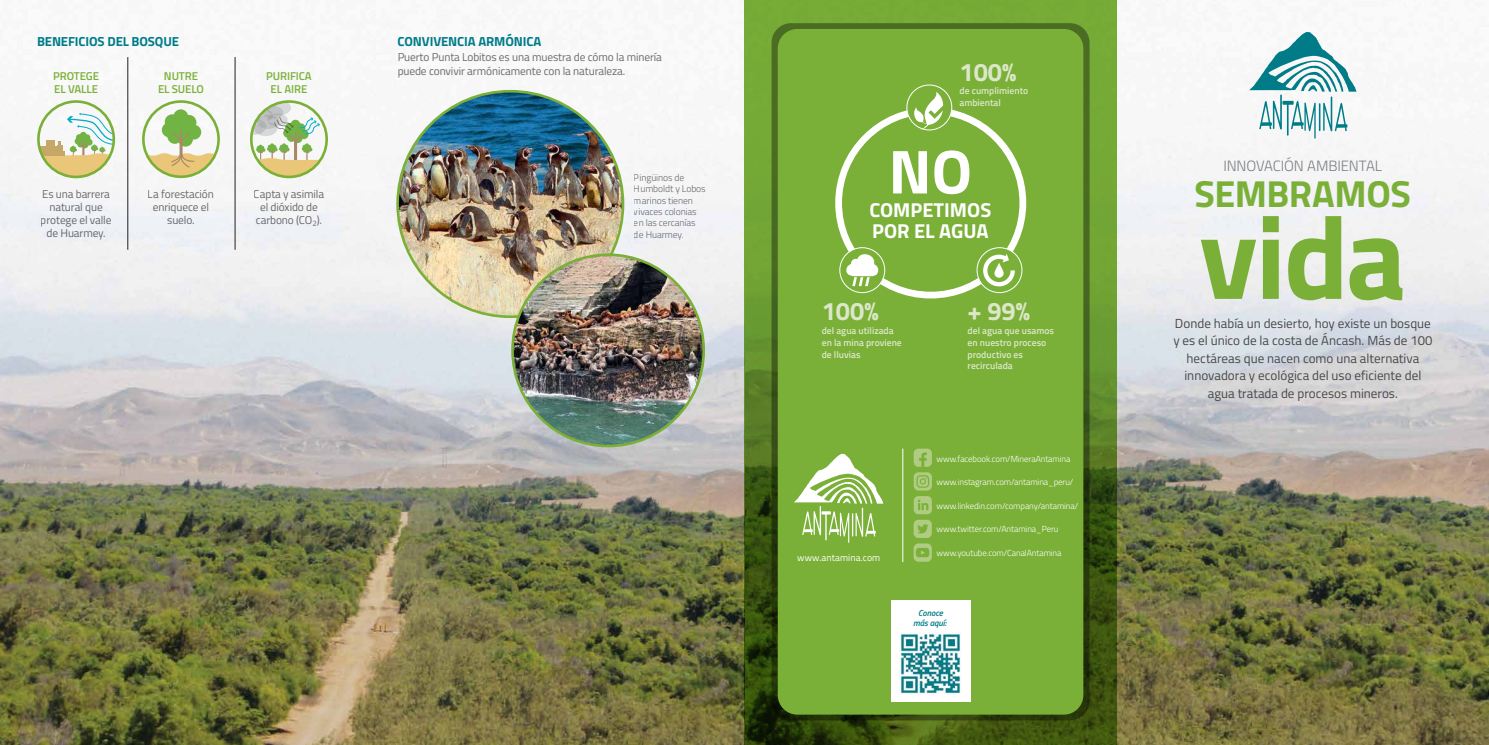
<style>
.page{position:relative;width:1489px;height:745px;background:#fff}
.page>*{position:absolute;margin:0;border:0;box-sizing:border-box;transform-origin:0 0}
.t1{font:700 118.12px "Titillium";color:#7ab038}
.t2{font:700 62.12px "Titillium";color:#fff}
.t3{font:700 37.62px "Titillium";letter-spacing:-.01em;color:#7ab038}
.t4{font:700 25.38px "Titillium";color:#dbe7c8}
.t5{font:700 20.12px/21.7px "Titillium";color:#fff}
.t6{font:300 14.88px "Titillium";letter-spacing:-.01em;color:#797d82}
.t7{font:13.12px/17.5px "Titillium";color:#48484a;text-align:center}
.t8{font:700 13.12px "Titillium";letter-spacing:-.01em;color:#007c89}
.t9{font:11.38px/13.1px "Titillium";letter-spacing:-.01em;color:#6d6e71;text-align:center}
.t10{font:600 11.38px/13.7px "Titillium";letter-spacing:-.01em;color:#7ab038;text-align:center}
.t11{font:600 9.62px/11.5px "Titillium";color:#dbe7c8}
.t12{font:300 9.62px/11.4px "Titillium";letter-spacing:-.01em;color:#6d6e71}
.t13{font:9.62px "Titillium";letter-spacing:.01em;color:#fff}
.t14{font:300 8.75px "Titillium";letter-spacing:-.01em;color:#fff}
.t15{font:italic 600 8.75px/9.6px "Titillium";letter-spacing:-.01em;color:#007c89;text-align:center}
</style>
<div class="page">
<img style="left:0;top:0;width:1488px;height:744px">
<svg style="left:744px;top:0;width:372px;height:744px;background:#577e23"></svg>
<svg style="left:771px;top:23px;width:318px;height:697px;background:#405d1b"></svg>
<div style="left:777px;top:29px;width:306px;height:685px;background:#7ab038;border-radius:20px"></div>
<div style="left:913px;top:519px;width:18px;height:18px;background:#afcc82;border-radius:5px"></div>
<svg style="left:917px;top:524px;width:11px;height:9px"></svg>
<div style="left:913px;top:472px;width:18px;height:18px;background:#afcc82;border-radius:5px"></div>
<svg style="left:916px;top:475px;width:13px;height:12px"></svg>
<svg style="left:913px;top:448px;width:18px;height:18px"></svg>
<div style="left:913px;top:495px;width:18px;height:19px;background:#afcc82;border-radius:5px"></div>
<svg style="left:918px;top:499px;width:10px;height:11px"></svg>
<svg style="left:913px;top:543px;width:18px;height:18px"></svg>
<svg style="left:915px;top:547px;width:14px;height:10px"></svg>
<svg style="left:794px;top:453px;width:89px;height:89px"></svg>
<hr style="left:902px;top:448px;width:1px;height:113px;background:#fff">
<div style="left:890px;top:600px;width:80px;height:102px;background:#fff"></div>
<img style="left:899px;top:632px;width:62px;height:61px">
<svg style="left:906px;top:84px;width:46px;height:46px"></svg>
<svg style="left:835px;top:92px;width:191px;height:206px"></svg>
<img style="left:397px;top:91px;width:226px;height:225px;border-radius:113px">
<img style="left:512px;top:254px;width:191px;height:192px;border-radius:96px">
<div style="left:168px;top:114px;width:28px;height:28px;background:#72b444;border-radius:50%"></div>
<div style="left:181px;top:115px;width:15px;height:15px;background:#72b444;border-radius:50%"></div>
<div style="left:186px;top:125px;width:15px;height:14px;background:#72b444;border-radius:50%"></div>
<div style="left:178px;top:132px;width:15px;height:14px;background:#72b444;border-radius:50%"></div>
<div style="left:173px;top:109px;width:15px;height:15px;background:#72b444;border-radius:50%"></div>
<div style="left:165px;top:114px;width:14px;height:15px;background:#72b444;border-radius:50%"></div>
<div style="left:162px;top:122px;width:15px;height:15px;background:#72b444;border-radius:50%"></div>
<div style="left:167px;top:129px;width:15px;height:15px;background:#72b444;border-radius:50%"></div>
<svg style="left:173px;top:129px;width:17px;height:11px"></svg>
<svg style="left:143px;top:153px;width:75px;height:24px"></svg>
<svg style="left:179px;top:138px;width:4px;height:19px"></svg>
<div style="left:142px;top:100px;width:78px;height:78px;border:3px solid #7ab038;border-radius:50%"></div>
<svg style="left:38px;top:113px;width:76px;height:64px"></svg>
<div style="left:37px;top:100px;width:78px;height:78px;border:3px solid #7ab038;border-radius:50%"></div>
<svg style="left:251px;top:101px;width:75px;height:76px"></svg>
<div style="left:250px;top:100px;width:78px;height:78px;border:3px solid #7ab038;border-radius:50%"></div>
<svg style="left:1249px;top:32px;width:107px;height:107px"></svg>
<hr style="left:128px;top:57px;width:1px;height:192px;background:#231f20">
<hr style="left:235px;top:57px;width:1px;height:192px;background:#231f20">
<p class="t8" style="left:37px;top:31px;width:144px">BENEFICIOS DEL BOSQUE</p>
<p class="t10" style="left:53px;top:68px;width:47px;text-align:left">PROTEGE<br>EL VALLE</p>
<p class="t10" style="left:158px;top:68px;width:47px">NUTRE<br>EL SUELO</p>
<p class="t10" style="left:266px;top:68px;width:47px">PURIFICA<br>EL AIRE</p>
<p class="t9" style="left:148px;top:186px;width:67px">La forestación enriquece el suelo.</p>
<p class="t9" style="left:41px;top:186px;width:72px">Es una barrera natural que protege el valle de Huarmey.</p>
<p class="t9" style="left:254px;top:186px;width:72px">Capta y asimila el dióxido de carbono (CO<sub>2</sub>).</p>
<p class="t8" style="left:397px;top:31px;width:145px">CONVIVENCIA ARMÓNICA</p>
<p class="t9" style="left:397px;top:50px;width:266px;line-height:13.7px;text-align:left">Puerto Punta Lobitos es una muestra de cómo la minería puede convivir armónicamente con la naturaleza.</p>
<p class="t12" style="left:634px;top:171px;width:73px">Pingüinos de<br>Humboldt y Lobos marinos tienen vivaces colonias en las cercanías de Huarmey.</p>
<h3 class="t4" style="left:959px;top:52px;width:58px">100%</h3>
<p class="t11" style="left:959px;top:84px;width:70px">de cumplimiento ambiental</p>
<h2 class="t2" style="left:888px;top:124px;width:85px">NO</h2>
<h3 class="t5" style="left:869px;top:197px;width:123px">COMPETIMOS<br>POR EL AGUA</h3>
<h3 class="t4" style="left:821px;top:292px;width:58px">100%</h3>
<p class="t11" style="left:821px;top:324px;width:82px">del agua utilizada en la mina proviene de lluvias</p>
<h3 class="t4" style="left:967px;top:292px;width:64px">+ 99%</h3>
<p class="t11" style="left:967px;top:324px;width:88px">del agua que usamos en nuestro proceso productivo es recirculada</p>
<p class="t13" style="left:797px;top:550px;width:84px">www.antamina.com</p>
<p class="t14" style="left:936px;top:452px;width:135px">www.facebook.com/MineraAntamina</p>
<p class="t14" style="left:936px;top:475px;width:138px">www.instagram.com/antamina_peru/</p>
<p class="t14" style="left:936px;top:499px;width:143px">www.linkedin.com/company/antamina/</p>
<p class="t14" style="left:936px;top:522px;width:123px">www.twitter.com/Antamina_Peru</p>
<p class="t14" style="left:936px;top:546px;width:126px">www.youtube.com/CanalAntamina</p>
<p class="t15" style="left:913px;top:607px;width:35px">Conoce más aquí:</p>
<h3 class="t6" style="left:1223px;top:155px;width:160px">INNOVACIÓN AMBIENTAL</h3>
<h3 class="t3" style="left:1194px;top:165px;width:218px">SEMBRAMOS</h3>
<h1 class="t1" style="left:1198px;top:167px;width:209px">vida</h1>
<p class="t7" style="left:1173px;top:313px;width:261px">Donde había un desierto, hoy existe un bosque y es el único de la costa de Áncash. Más de 100 hectáreas que nacen como una alternativa innovadora y ecológica del uso eficiente del agua tratada de procesos mineros.</p>
</div>
